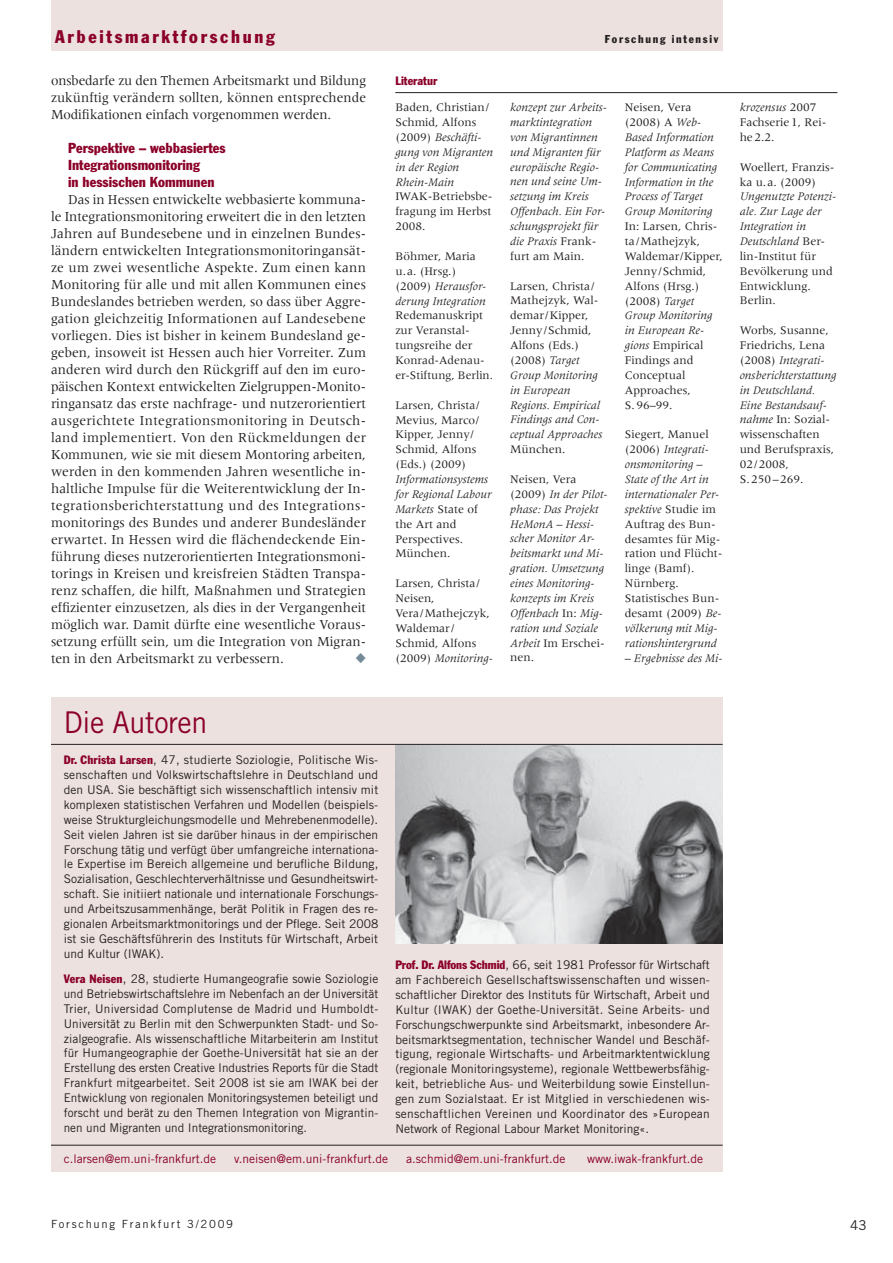
<style>
.page{position:relative;width:893px;height:1263px;background:#fff}
.page>*{position:absolute;margin:0;border:0;box-sizing:border-box;transform-origin:0 0}
.t1{font:30px "Trade Gothic";letter-spacing:-.01em;color:#8b0028;scale:.95 1}
.t2{font:condensed 18px "Franklin Gothic";letter-spacing:.15em;color:#8b0028}
.t3{font:14.25px/17px "Meridien";color:#231f20;text-align:justify;scale:.95 1}
.t4{font:14.25px/17px "Meridien";color:#231f20;text-align:justify;scale:.94 1}
.t5{font:condensed 14.25px/17px "Franklin Gothic";letter-spacing:.005em;color:#8b0028}
.t6{font:13.5px "Trade Gothic";color:#231f20}
.t7{font:12px/14.9px "Trade Gothic";color:#231f20;text-align:justify}
.t8{font:12px/14.9px "Meridien";color:#231f20}
.t9{font:italic 12px/14.9px "Meridien";color:#231f20}
.t10{font:12px "Trade Gothic";color:#8b0028}
.t11{font:condensed 12px "Franklin Gothic";color:#8b0028}
.t12{font:11.25px "Trade Gothic";letter-spacing:.15em;color:#231f20}
.t13{font:condensed 11.25px "Franklin Gothic";letter-spacing:.15em;color:#231f20}
.s1{font-style:normal}
.s2{font-style:italic}
.s3{font-family:"Franklin Gothic";font-stretch:condensed;color:#8b0028}
</style>
<div class="page">
<div style="left:51px;top:0;width:672px;height:51px;background:#ece1de"></div>
<hr style="left:395px;top:92px;width:442px;height:1px;background:#231f20">
<div style="left:51px;top:697px;width:672px;height:475px;background:#ece1de"></div>
<hr style="left:51px;top:1145px;width:672px;height:1px;background:#231f20">
<img style="left:395px;top:745px;width:328px;height:199px">
<hr style="left:51px;top:744px;width:672px;height:1px;background:#231f20">
<h2 class="t2" style="left:55px;top:30px;width:221px">Arbeitsmarktforschung</h2>
<p class="t4" style="left:51px;top:73px;width:337px">onsbedarfe zu den Themen Arbeitsmarkt und Bildung zukünftig verändern sollten, können entsprechende Modifikationen einfach vorgenommen werden.</p>
<p class="t5" style="left:68px;top:141px;width:159px">Perspektive – webbasiertes<br>Integrationsmonitoring<br>in hessischen Kommunen</p>
<p class="t3" style="left:51px;top:192px;width:333px;text-indent:17px">Das in Hessen entwickelte webbasierte kommuna&shy;le Integrationsmonitoring erweitert die in den letzten Jahren auf Bundesebene und in einzelnen Bundes&shy;ländern entwickelten Integrationsmonitoringansät&shy;ze um zwei wesentliche Aspekte. Zum einen kann Monitoring für alle und mit allen Kommunen eines Bundeslandes betrieben werden, so dass über Aggre&shy;gation gleichzeitig Informationen auf Landesebene vorliegen. Dies ist bisher in keinem Bundesland ge&shy;geben, insoweit ist Hessen auch hier Vorreiter. Zum anderen wird durch den Rückgriff auf den im euro&shy;päischen Kontext entwickelten Zielgruppen-Monito&shy;ringansatz das erste nachfrage- und nutzerorientiert ausgerichtete Integrationsmonitoring in Deutsch&shy;land implementiert. Von den Rückmeldungen der Kommunen, wie sie mit diesem Montoring arbeiten, werden in den kommenden Jahren wesentliche in&shy;haltliche Impulse für die Weiterentwicklung der In&shy;tegrationsberichterstattung und des Integrations&shy;monitorings des Bundes und anderer Bundesländer erwartet. In Hessen wird die flächendeckende Ein&shy;führung dieses nutzerorientierten Integrationsmoni&shy;torings in Kreisen und kreisfreien Städten Transpa&shy;renz schaffen, die hilft, Maßnahmen und Strategien effizienter einzusetzen, als dies in der Vergangenheit möglich war. Damit dürfte eine wesentliche Voraus&shy;setzung erfüllt sein, um die Integration von Migran&shy;ten in den Arbeitsmarkt zu verbessern.</p>
<p class="t11" style="left:395px;top:76px;width:43px">Literatur</p>
<p class="t9" style="left:395px;top:101px;width:99px"><span class="s1">Baden, Christian /<br>Schmid, Alfons (2009)</span> Beschäfti&shy;gung von Migranten in der Region<br>Rhein-Main</p>
<p class="t8" style="left:395px;top:190px;width:99px;text-align:justify">IWAK-Betriebsbe&shy;fragung im Herbst 2008.</p>
<p class="t8" style="left:395px;top:250px;width:92px">Böhmer, Maria u. a. (Hrsg.) (2009) <span class="s2">Herausfor&shy;derung Integration</span></p>
<p class="t8" style="left:395px;top:309px;width:99px">Redemanuskript zur Veranstal&shy;tungsreihe der<br>Konrad-Adenau&shy;er-Stiftung, Berlin.</p>
<p class="t8" style="left:395px;top:398px;width:86px">Larsen, Christa/<br>Mevius, Marco/<br>Kipper, Jenny/<br>Schmid, Alfons (Eds.) (2009)</p>
<p class="t9" style="left:395px;top:473px;width:98px">I nformationsystems for Regional Labour<br>Markets <span class="s1">State of the Art and<br>Perspectives.<br>München.</span></p>
<p class="t8" style="left:395px;top:577px;width:99px">Larsen, Christa /<br>Neisen,<br>Vera / Mathejczyk,<br>Waldemar /<br>Schmid, Alfons (2009) <span class="s2">Monitoring-</span></p>
<p class="t13" style="left:605px;top:35px;width:115px">Forschung intensiv</p>
<p class="t9" style="left:510px;top:101px;width:98px">konzept zur Arbeits&shy;marktintegration von Migrantinnen und Migranten für europäische Regio&shy;nen und seine Um&shy;setzung im Kreis<br>Offenbach. Ein For&shy;schungsprojekt für die Praxis <span class="s1">Frank&shy;furt am Main.</span></p>
<p class="t9" style="left:510px;top:279px;width:94px"><span class="s1">Larsen, Christa /<br>Mathejzyk, Wal&shy;demar / Kipper,<br>Jenny / Schmid,<br>Alfons (Eds.) (2008)</span> Target<br>Group Monitoring in European<br>Regions. Empirical<br>Findings and Con&shy;ceptual Approaches</p>
<p class="t8" style="left:510px;top:443px;width:57px">München.</p>
<p class="t9" style="left:510px;top:473px;width:99px"><span class="s1">Neisen, Vera (2009)</span> In der Pilot&shy;phase: Das Projekt<br>HeMonA – Hessi&shy;scher Monitor Ar&shy;beitsmarkt und Mi&shy;gration. Umsetzung eines Monitoring&shy;konzepts im Kreis<br>Offenbach <span class="s1">In:</span> Mig&shy;ration und Soziale<br>Arbeit <span class="s1">Im Erschei&shy;nen.</span></p>
<p class="t9" style="left:625px;top:101px;width:94px"><span class="s1">Neisen, Vera (2008) A</span> Web-<br>Based Information<br>Platform as Means for Communicating<br>Information in the<br>Process of Target<br>Group Monitoring</p>
<p class="t8" style="left:625px;top:220px;width:99px">In: Larsen, Chris&shy;ta / Mathejzyk,<br>Waldemar/Kipper,<br>Jenny / Schmid,<br>Alfons (Hrsg.) (2008) <span class="s2">Target<br>Group Monitoring in European Re&shy;gions</span> Empirical<br>Findings and<br>Conceptual<br>Approaches,<br>S. 96–99.</p>
<p class="t8" style="left:625px;top:428px;width:99px">Siegert, Manuel (2006) <span class="s2">Integrati&shy;onsmonitoring –<br>State of the Art in internationaler Per&shy;spektive</span> Studie im<br>Auftrag des Bun&shy;desamtes für Mig&shy;ration und Flücht&shy;linge (Bamf).<br>Nürnberg.<br>Statistisches Bun&shy;desamt (2009) <span class="s2">Be&shy;völkerung mit Mig&shy;rationshintergrund</span></p>
<p class="t9" style="left:625px;top:651px;width:99px">– Ergebnisse des Mi-</p>
<p class="t8" style="left:740px;top:101px;width:88px"><span class="s2">krozensus</span> 2007<br>Fachserie 1, Rei&shy;he 2.2.</p>
<p class="t8" style="left:740px;top:160px;width:96px">Woellert, Franzis&shy;ka u. a. (2009)</p>
<p class="t9" style="left:740px;top:190px;width:98px">Ungenutzte Potenzi&shy;ale. Zur Lage der<br>Integration in<br>Deutschland <span class="s1">Ber&shy;lin-Institut für<br>Bevölkerung und<br>Entwicklung.<br>Berlin.</span></p>
<p class="t8" style="left:740px;top:324px;width:98px">Worbs, Susanne,<br>Friedrichs, Lena (2008) <span class="s2">Integrati&shy;onsberichterstattung in Deutschland.<br>Eine Bestandsauf&shy;nahme</span> In: Sozial&shy;wissenschaften und Berufspraxis,<br>02 / 2008,<br>S. 250 – 269.</p>
<h1 class="t1" style="left:64px;top:712px;width:153px">Die Autoren</h1>
<p class="t7" style="left:64px;top:754px;width:316px"><span class="s3">Dr. Christa Larsen</span>, 47, studierte Soziologie, Politische Wis&shy;senschaften und Volkswirtschaftslehre in Deutschland und den USA. Sie beschäftigt sich wissenschaftlich intensiv mit komplexen statistischen Verfahren und Modellen (beispiels&shy;weise Strukturgleichungsmodelle und Mehr ebenen modelle).<br>Seit vielen Jahren ist sie darüber hinaus in der empirischen Forschung tätig und verfügt über umfangreiche internationa&shy;le Expertise im Bereich allgemeine und berufliche Bildung, Sozialisation, Geschlechterverhältnisse und Gesundheitswirt&shy;schaft. Sie initiiert nationale und internationale Forschungs&shy;und Arbeitszusammenhänge, berät Politik in Fragen des re&shy;gionalen Arbeitsmarktmonitorings und der Pflege. Seit 2008 ist sie Geschäftsführerin des Instituts für Wirtschaft, Arbeit und Kultur (IWAK).</p>
<p class="t7" style="left:64px;top:972px;width:316px"><span class="s3">Vera Neisen</span>, 28, studierte Humangeografie sowie Soziologie und Betriebswirtschaftslehre im Nebenfach an der Universität Trier, Universidad Complutense de Madrid und Humboldt-Universität zu Berlin mit den Schwerpunkten Stadt- und So&shy;zialgeografie. Als wissenschaftliche Mitarbeiterin am Institut für Humangeographie der Goethe-Universität hat sie an der Erstellung des ersten Creative Industries Reports für die Stadt Frankfurt mitgearbeitet. Seit 2008 ist sie am IWAK bei der Entwicklung von regionalen Monitoringsystemen beteiligt und forscht und berät zu den Themen Integration von Migrantin&shy;nen und Migranten und Integrationsmonitoring.</p>
<p class="t10" style="left:64px;top:1155px;width:154px">c.larsen@em.uni-frankfurt.de</p>
<p class="t10" style="left:234px;top:1155px;width:155px">v.neisen@em.uni-frankfurt.de</p>
<p class="t10" style="left:406px;top:1155px;width:161px">a.schmid@em.uni-frankfurt.de</p>
<p class="t10" style="left:587px;top:1155px;width:117px">www.iwak-frankfurt.de</p>
<p class="t7" style="left:395px;top:959px;width:316px"><span class="s3">Prof. Dr. Alfons Schmid</span>, 66, seit 1981 Professor für Wirtschaft am Fachbereich Gesellschaftswissenschaften und wissen&shy;schaftlicher Direktor des Instituts für Wirtschaft, Arbeit und Kultur (IWAK) der Goethe-Universität. Seine Arbeits- und Forschungschwerpunkte sind Arbeitsmarkt, inbesondere Ar&shy;beitsmarktsegmentation, technischer Wandel und Beschäf&shy;tigung, regionale Wirtschafts- und Arbeitmarktentwicklung (regionale Monitoringsysteme), regionale Wettbewerbsfähig&shy;keit, betriebliche Aus- und Weiterbildung sowie Einstellun&shy;gen zum Sozialstaat. Er ist Mitglied in verschiedenen wis&shy;senschaftlichen Vereinen und Koordinator des »European Network of Regional Labour Market Monitoring«.</p>
<p class="t12" style="left:51px;top:1220px;width:184px">Forschung Frankfurt 3/2009</p>
<p class="t6" style="left:850px;top:1220px;width:18px">43</p>
</div>
